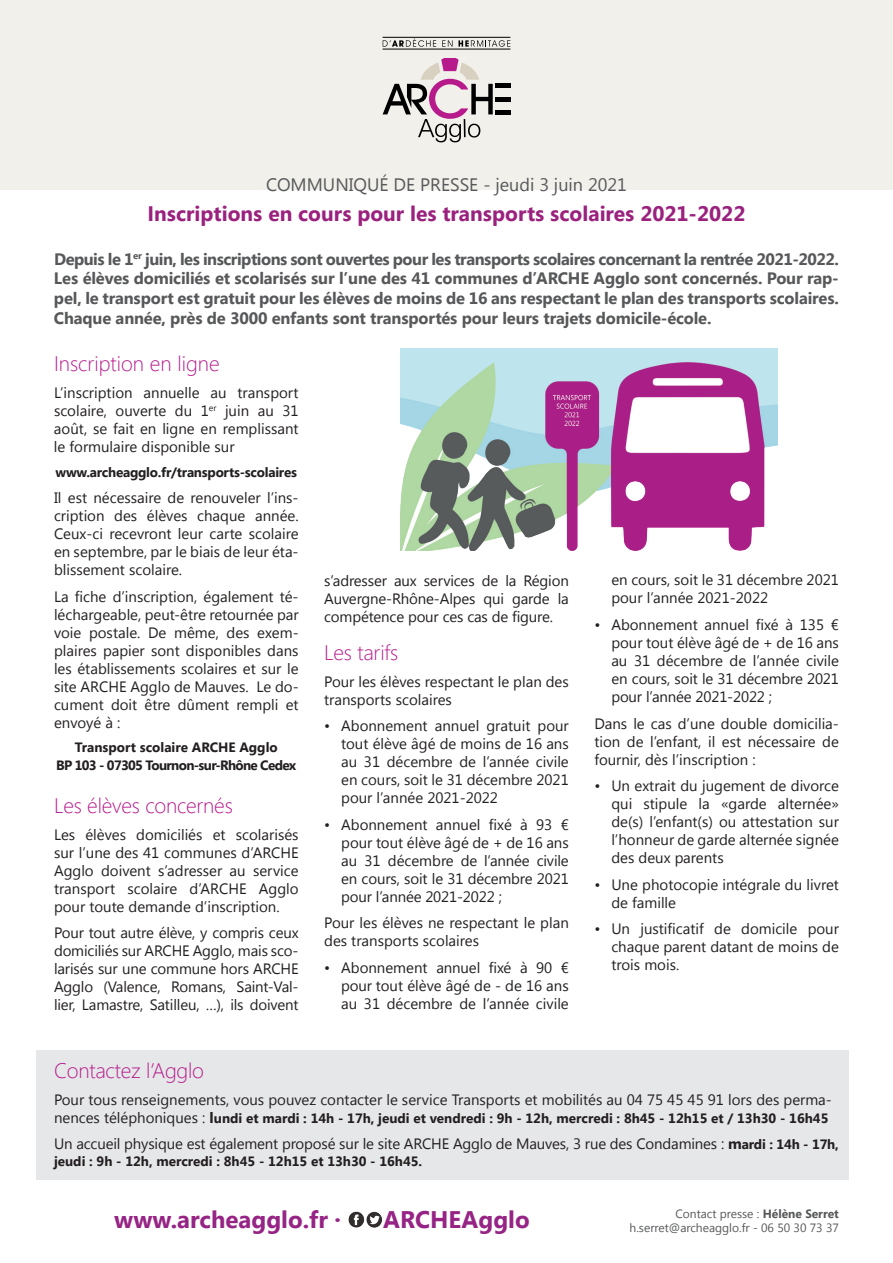
<style>
.page{position:relative;width:893px;height:1263px;background:#fff}
.page>*{position:absolute;margin:0;border:0;box-sizing:border-box;transform-origin:0 0}
.t1{font:700 24px "Segoe UI";color:#962485}
.t2{font:300 21px "Segoe UI";letter-spacing:-.01em;color:#b61a8b}
.t3{font:700 21px "Segoe UI";color:#9a217d}
.t4{font:18px "Segoe UI";color:#57585a}
.t5{font:700 16.5px/19.8px "Segoe UI";letter-spacing:-.01em;color:#57585a;text-align:justify}
.t6{font:15px/18px "Segoe UI";color:#231f20;text-align:justify}
.t7{font:700 13.5px "Segoe UI";color:#231f20}
.t8{font:700 13.5px/18px "Segoe UI";letter-spacing:-.05em;color:#231f20;text-align:center}
.t9{font:700 13.5px "Segoe UI";letter-spacing:-.02em;color:#231f20}
.t10{font:12px/14.4px "Segoe UI";color:#57585a;text-align:right}
.s1{font-weight:400;font-size:15px}
.s2{font-size:15px}
.s3{font-weight:700}
.s4{font-weight:700;font-size:13.5px}
</style>
<div class="page">
<div style="left:36px;top:1050px;width:812px;height:130px;background:#e6e7e9"></div>
<div style="left:0;top:0;width:893px;height:190px;background:#f2f0ea"></div>
<svg style="left:383px;top:38px;width:53px;height:9px"></svg>
<svg style="left:442px;top:40px;width:10px;height:7px"></svg>
<svg style="left:458px;top:40px;width:52px;height:7px"></svg>
<hr style="left:383px;top:37px;width:127px;height:1px;background:#000">
<hr style="left:383px;top:49px;width:127px;height:1px;background:#000">
<hr style="left:495px;top:110px;width:16px;height:4px;background:#000">
<hr style="left:495px;top:97px;width:16px;height:4px;background:#000">
<hr style="left:495px;top:84px;width:16px;height:4px;background:#000">
<svg style="left:383px;top:58px;width:110px;height:84px"></svg>
<img style="left:348px;top:1211px;width:34px;height:17px">
<img style="left:400px;top:349px;width:378px;height:202px">
<p class="t4" style="left:266px;top:172px;width:362px">COMMUNIQUÉ DE PRESSE - jeudi 3 juin 2021</p>
<h2 class="t3" style="left:148px;top:198px;width:599px">Inscriptions en cours pour les transports scolaires 2021-2022</h2>
<p class="t5" style="left:54px;top:248px;width:786px">Depuis le 1<sup>er</sup> juin, les inscriptions sont ouvertes pour les transports scolaires concernant la rentrée 2021-2022.<br>Les élèves domiciliés et scolarisés sur l’une des 41 communes d’ARCHE Agglo sont concernés. Pour rap&shy;pel, le transport est gratuit pour les élèves de moins de 16 ans respectant le plan des transports scolaires.<br>Chaque année, près de 3000 enfants sont transportés pour leurs trajets domicile-école.</p>
<h2 class="t2" style="left:54px;top:347px;width:167px">Inscription en ligne</h2>
<p class="t6" style="left:54px;top:383px;width:246px">L’inscription annuelle au transport scolaire, ouverte du 1<sup>er</sup> juin au 31 août, se fait en ligne en remplissant le formulaire disponible sur</p>
<p class="t9" style="left:56px;top:462px;width:243px">www.archeagglo.fr/transports-scolaires</p>
<p class="t6" style="left:54px;top:488px;width:246px">Il est nécessaire de renouveler l’ins&shy;cription des élèves chaque année.<br>Ceux-ci recevront leur carte scolaire en septembre, par le biais de leur éta&shy;blissement scolaire.</p>
<p class="t6" style="left:54px;top:587px;width:246px">La fiche d’inscription, également té&shy;léchargeable, peut-être retournée par voie postale. De même, des exem&shy;plaires papier sont disponibles dans les établissements scolaires et sur le site ARCHE Agglo de Mauves. Le do&shy;cument doit être dûment rempli et envoyé à :</p>
<p class="t8" style="left:56px;top:738px;width:242px">Transport scolaire ARCHE Agglo<br>BP 103 - 07305 Tournon-sur-Rhône Cedex</p>
<h2 class="t2" style="left:54px;top:789px;width:180px">Les élèves concernés</h2>
<p class="t6" style="left:54px;top:825px;width:246px">Les élèves domiciliés et scolarisés sur l’une des 41 communes d’ARCHE Agglo doivent s’adresser au service transport scolaire d’ARCHE Agglo pour toute demande d’inscription.</p>
<p class="t6" style="left:54px;top:923px;width:246px">Pour tout autre élève, y compris ceux domiciliés sur ARCHE Agglo, mais sco&shy;larisés sur une commune hors ARCHE Agglo (Valence, Romans, Saint-Val&shy;lier, Lamastre, Satilleu, …), ils doivent</p>
<p class="t6" style="left:324px;top:570px;width:246px">s’adresser aux services de la Région Auvergne-Rhône-Alpes qui garde la compétence pour ces cas de figure.</p>
<h2 class="t2" style="left:324px;top:636px;width:76px">Les tarifs</h2>
<p class="t6" style="left:324px;top:671px;width:246px">Pour les élèves respectant le plan des transports scolaires</p>
<p class="t6" style="left:341px;top:716px;width:229px;text-indent:-17px">• Abonnement annuel gratuit pour tout élève âgé de moins de 16 ans au 31 décembre de l’année civile en cours, soit le 31 décembre 2021 pour l’année 2021-2022</p>
<p class="t6" style="left:341px;top:814px;width:229px;text-indent:-17px">• Abonnement annuel fixé à 93 € pour tout élève âgé de + de 16 ans au 31 décembre de l’année civile en cours, soit le 31 décembre 2021 pour l’année 2021-2022 ;</p>
<p class="t6" style="left:324px;top:913px;width:246px">Pour les élèves ne respectant le plan des transports scolaires</p>
<p class="t6" style="left:341px;top:957px;width:229px;text-indent:-17px">• Abonnement annuel fixé à 90 € pour tout élève âgé de - de 16 ans au 31 décembre de l’année civile</p>
<p class="t6" style="left:611px;top:570px;width:229px">en cours, soit le 31 décembre 2021 pour l’année 2021-2022</p>
<p class="t6" style="left:611px;top:615px;width:229px;text-indent:-17px">• Abonnement annuel fixé à 135 € pour tout élève âgé de + de 16 ans au 31 décembre de l’année civile en cours, soit le 31 décembre 2021 pour l’année 2021-2022 ;</p>
<p class="t6" style="left:594px;top:713px;width:246px">Dans le cas d’une double domicilia&shy;tion de l’enfant, il est nécessaire de fournir, dès l’inscription :</p>
<p class="t6" style="left:611px;top:776px;width:229px;text-indent:-17px">• Un extrait du jugement de divorce qui stipule la «garde alternée» de(s) l’enfant(s) ou attestation sur l’honneur de garde alternée signée des deux parents</p>
<p class="t6" style="left:611px;top:874px;width:229px;text-indent:-17px">• Une photocopie intégrale du livret de famille</p>
<p class="t6" style="left:611px;top:919px;width:229px;text-indent:-17px">• Un justificatif de domicile pour chaque parent datant de moins de trois mois.</p>
<h2 class="t2" style="left:54px;top:1054px;width:151px">Contactez l’Agglo</h2>
<p class="t6" style="left:54px;top:1090px;width:779px">Pour tous renseignements, vous pouvez contacter le service Transports et mobilités au 04 75 45 45 91 lors des perma-</p>
<p class="t7" style="left:54px;top:1108px;width:776px"><span class="s1">nences téléphoniques :</span> <span class="s2">l</span>undi et mardi : 14h - 17h, jeudi et vendredi : 9h - 12h, mercredi : 8h45 - 12h15 et / 13h30 - 16h45</p>
<p class="t6" style="left:54px;top:1134px;width:786px">Un accueil physique est également proposé sur le site ARCHE Agglo de Mauves, 3 rue des Condamines : <span class="s3">m</span><span class="s4">ardi : 14h - 17h,</span></p>
<p class="t7" style="left:54px;top:1151px;width:370px">jeudi : 9h - 12h, mercredi : 8h45 - 12h15 et 13h30 - 16h45.</p>
<h1 class="t1" style="left:114px;top:1202px;width:228px">www.archeagglo.fr ·</h1>
<h1 class="t1" style="left:383px;top:1202px;width:148px">ARCHEAgglo</h1>
<p class="t10" style="left:630px;top:1206px;width:211px">Contact presse : <span class="s3">Hélène Serret </span>h.serret@archeagglo.fr - 06 50 30 73 37</p>
</div>
